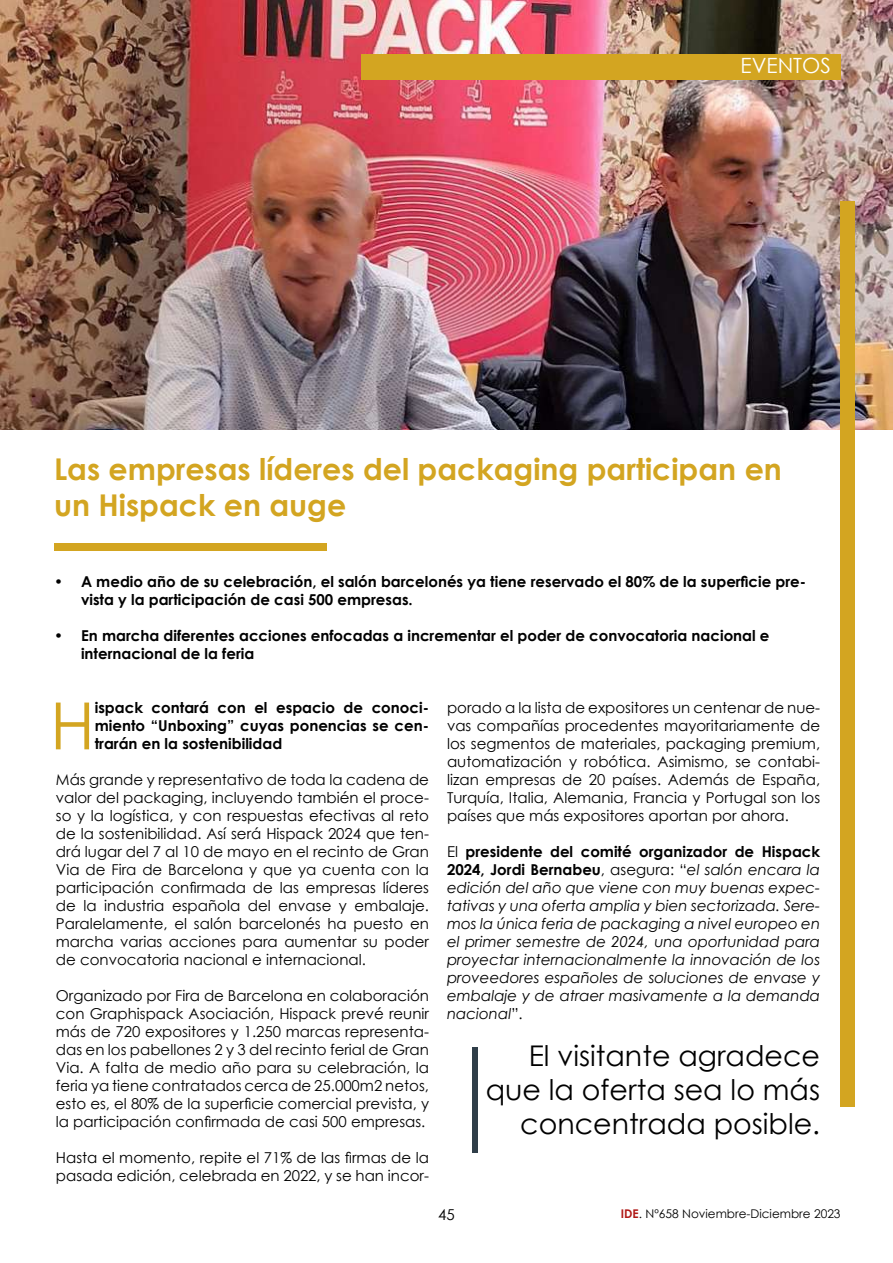
<style>
.page{position:relative;width:893px;height:1263px;background:#fff}
.page>*{position:absolute;margin:0;border:0;box-sizing:border-box;transform-origin:0 0}
.t1{font:65.1px "Century Gothic";color:#d3a521}
.t2{font:700 30px/36px "Century Gothic";color:#d3a521}
.t3{font:28.5px/34.2px "Century Gothic";color:#000;text-align:right}
.t4{font:21px "Century Gothic";color:#fff}
.t5{font:15px/18px "Century Gothic";color:#000;text-align:justify}
.t6{font:italic 15px/18px "Century Gothic";color:#000;text-align:justify}
.t7{font:700 15px/18px "Century Gothic";color:#000}
.t8{font:12px "Century Gothic";color:#000}
.s1{font-style:normal}
.s2{font-weight:700;font-style:normal}
.s3{font-weight:700;color:#b01917}
</style>
<div class="page">
<img style="left:0;top:0;width:893px;height:430px">
<div style="left:361px;top:54px;width:479px;height:25px;background:#d3a521"></div>
<div style="left:840px;top:201px;width:15px;height:906px;background:#d3a521"></div>
<div style="left:472px;top:1047px;width:5px;height:105px;background:#303e49"></div>
<div style="left:54px;top:543px;width:273px;height:8px;background:#d3a521"></div>
<h3 class="t4" style="left:740px;top:51px;width:92px">EVENTOS</h3>
<h2 class="t2" style="left:54px;top:450px;width:729px">Las empresas líderes del packaging participan en un Hispack en auge</h2>
<p class="t7" style="left:81px;top:572px;width:727px;text-indent:-27px">• A medio año de su celebración, el salón barcelonés ya tiene reservado el 80% de la superficie pre&shy;vista y la participación de casi 500 empresas.</p>
<p class="t7" style="left:81px;top:626px;width:690px;text-indent:-27px">• En marcha diferentes acciones enfocadas a incrementar el poder de convocatoria nacional e internacional de la feria</p>
<h1 class="t1" style="left:50px;top:680px;width:46px">H</h1>
<p class="t7" style="left:95px;top:698px;width:336px;text-align:justify">ispack contará con el espacio de conoci&shy;miento “Unboxing” cuyas ponencias se cen&shy;trarán en la sostenibilidad</p>
<p class="t5" style="left:56px;top:771px;width:375px">Más grande y representativo de toda la cadena de valor del packaging, incluyendo también el proce&shy;so y la logística, y con respuestas efectivas al reto de la sostenibilidad. Así será Hispack 2024 que ten&shy;drá lugar del 7 al 10 de mayo en el recinto de Gran Via de Fira de Barcelona y que ya cuenta con la participación confirmada de las empresas líderes de la industria española del envase y embalaje.<br>Paralelamente, el salón barcelonés ha puesto en marcha varias acciones para aumentar su poder de convocatoria nacional e internacional.</p>
<p class="t5" style="left:56px;top:987px;width:375px">Organizado por Fira de Barcelona en colaboración con Graphispack Asociación, Hispack prevé reunir más de 720 expositores y 1.250 marcas representa&shy;das en los pabellones 2 y 3 del recinto ferial de Gran Via. A falta de medio año para su celebración, la feria ya tiene contratados cerca de 25.000m2 netos, esto es, el 80% de la superficie comercial prevista, y la participación confirmada de casi 500 empresas.</p>
<p class="t5" style="left:56px;top:1149px;width:375px">Hasta el momento, repite el 71% de las firmas de la pasada edición, celebrada en 2022, y se han incor-</p>
<p class="t5" style="left:447px;top:699px;width:375px">porado a la lista de expositores un centenar de nue&shy;vas compañías procedentes mayoritariamente de los segmentos de materiales, packaging premium, automatización y robótica. Asimismo, se contabi&shy;lizan empresas de 20 países. Además de España, Turquía, Italia, Alemania, Francia y Portugal son los países que más expositores aportan por ahora.</p>
<p class="t6" style="left:447px;top:843px;width:375px"><span class="s1">El</span> <span class="s2">presidente del comité organizador de Hispack 2024, Jordi Bernabeu</span><span class="s1">, asegura: “</span>el salón encara la edición del año que viene con muy buenas expec&shy;tativas y una oferta amplia y bien sectorizada. Sere&shy;mos la única feria de packaging a nivel europeo en el primer semestre de 2024, una oportunidad para proyectar internacionalmente la innovación de los proveedores españoles de soluciones de envase y embalaje y de atraer masivamente a la demanda nacional<span class="s1">”.</span></p>
<h3 class="t3" style="left:486px;top:1038px;width:336px">El visitante agradece que la oferta sea lo más concentrada posible.</h3>
<p class="t5" style="left:438px;top:1205px;width:18px">45</p>
<p class="t8" style="left:621px;top:1205px;width:221px"><span class="s3">IDE</span>. Nº658 Noviembre-Diciembre 2023</p>
</div>
